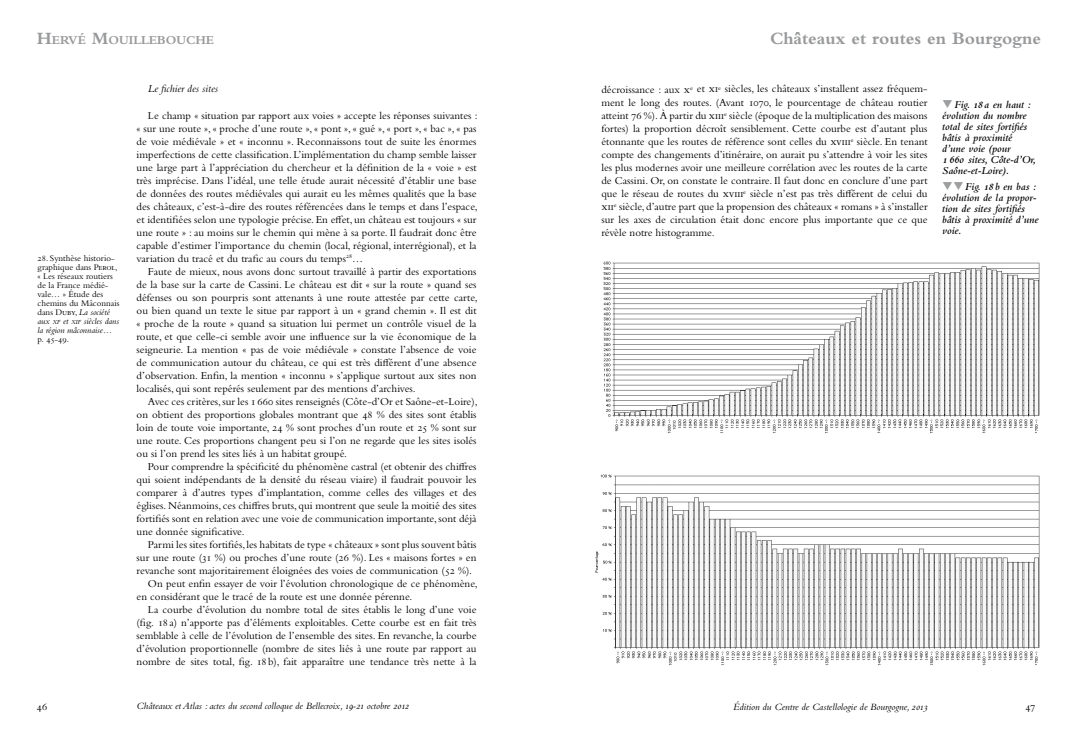
<style>
.page{position:relative;width:1078px;height:729px;background:#fff}
.page>*{position:absolute;margin:0;border:0;box-sizing:border-box;transform-origin:0 0}
.t1{font:700 18px "Bembo Std";color:#98999b}
.t2{font:700 12.6px "Bembo Std";color:#98999b}
.t3{font:11px/13px "Bembo Std";color:#000;text-align:justify}
.t4{font:italic 600 11px/11px "Bembo Std";color:#000}
.t5{font:italic 11px "Bembo Std";color:#000}
.t6{font:italic 10px "Bembo Std";color:#000}
.t7{font:9px/9px "Bembo Std";color:#000}
.s1{font-size:18px}
.s2{color:#9c9e9f}
.s3{font-style:italic}
.s4{font-style:italic;font-size:6.3px}
</style>
<div class="page">
<img style="left:603px;top:261px;width:437px;height:173px">
<img style="left:595px;top:474px;width:445px;height:192px">
<p class="t2" style="left:37px;top:33px;width:179px"><span class="s1">H</span>ERVÉ <span class="s1">M</span>OUILLEBOUCHE</p>
<h1 class="t1" style="left:769px;top:29px;width:272px">Châteaux et routes en Bourgogne</h1>
<p class="t5" style="left:148px;top:83px;width:72px">Le fichier des sites</p>
<p class="t3" style="left:137px;top:108px;width:342px;text-indent:11px">Le champ « situation par rapport aux voies » accepte les réponses suivantes : « sur une route », « proche d’une route », « pont », « gué », « port », « bac », « pas de voie médiévale » et « inconnu ». Reconnaissons tout de suite les énormes imperfections de cette classification. L’implémentation du champ semble laisser une large part à l’appréciation du chercheur et la définition de la « voie » est très imprécise. Dans l’idéal, une telle étude aurait nécessité d’établir une base de données des routes médiévales qui aurait eu les mêmes qualités que la base des châteaux, c’est-à-dire des routes référencées dans le temps et dans l’espace, et identifiées selon une typologie précise. En effet, un château est toujours « sur une route » : au moins sur le chemin qui mène à sa porte. Il faudrait donc être capable d’estimer l’importance du chemin (local, régional, interrégional), et la variation du tracé et du trafic au cours du temps<sup>28</sup>…</p>
<p class="t3" style="left:137px;top:264px;width:342px;text-indent:11px">Faute de mieux, nous avons donc surtout travaillé à partir des exportations de la base sur la carte de Cassini. Le château est dit « sur la route » quand ses défenses ou son pourpris sont attenants à une route attestée par cette carte, ou bien quand un texte le situe par rapport à un « grand chemin ». Il est dit « proche de la route » quand sa situation lui permet un contrôle visuel de la route, et que celle-ci semble avoir une influence sur la vie économique de la seigneurie. La mention « pas de voie médiévale » constate l’absence de voie de communication autour du château, ce qui est très différent d’une absence d’observation. Enfin, la mention « inconnu » s’applique surtout aux sites non localisés, qui sont repérés seulement par des mentions d’archives.</p>
<p class="t3" style="left:137px;top:394px;width:342px;text-indent:11px">Avec ces critères, sur les 1 660 sites renseignés (Côte-d’Or et Saône-et-Loire), on obtient des proportions globales montrant que 48 % des sites sont établis loin de toute voie importante, 24 % sont proches d’un route et 25 % sont sur une route. Ces proportions changent peu si l’on ne regarde que les sites isolés ou si l’on prend les sites liés à un habitat groupé.</p>
<p class="t3" style="left:137px;top:459px;width:341px;text-indent:11px">Pour comprendre la spécificité du phénomène castral (et obtenir des chiffres qui soient indépendants de la densité du réseau viaire) il faudrait pouvoir les comparer à d’autres types d’implantation, comme celles des villages et des églises. Néanmoins, ces chiffres bruts, qui montrent que seule la moitié des sites fortifiés sont en relation avec une voie de communication importante, sont déjà une donnée significative.</p>
<p class="t3" style="left:148px;top:537px;width:330px">Parmi les sites fortifiés, les habitats de type « châteaux » sont plus souvent bâtis</p>
<p class="t3" style="left:137px;top:550px;width:341px">sur une route (31 %) ou proches d’une route (26 %). Les « maisons fortes » en</p>
<p class="t3" style="left:137px;top:563px;width:337px">revanche sont majoritairement éloignées des voies de communication (52 %).</p>
<p class="t3" style="left:148px;top:576px;width:331px">On peut enfin essayer de voir l’évolution chronologique de ce phénomène,</p>
<p class="t3" style="left:137px;top:589px;width:277px">en considérant que le tracé de la route est une donnée pérenne.</p>
<p class="t3" style="left:148px;top:602px;width:330px">La courbe d’évolution du nombre total de sites établis le long d’une voie</p>
<p class="t3" style="left:137px;top:615px;width:341px">(fig. 18 a) n’apporte pas d’éléments exploitables. Cette courbe est en fait très</p>
<p class="t3" style="left:137px;top:628px;width:341px">semblable à celle de l’évolution de l’ensemble des sites. En revanche, la courbe</p>
<p class="t3" style="left:137px;top:641px;width:341px">d’évolution proportionnelle (nombre de sites liés à une route par rapport au</p>
<p class="t3" style="left:137px;top:654px;width:341px">nombre de sites total, fig. 18b), fait apparaître une tendance très nette à la</p>
<p class="t3" style="left:601px;top:82px;width:328px">décroissance : aux x<sup>e</sup> et xi<sup>e</sup> siècles, les châteaux s’installent assez fréquem&shy;ment le long des routes. (Avant 1070, le pourcentage de château routier atteint 76 %). À partir du xiii<sup>e</sup> siècle (époque de la multiplication des maisons fortes) la proportion décroît sensiblement. Cette courbe est d’autant plus étonnante que les routes de référence sont celles du xviii<sup>e</sup> siècle. En tenant compte des changements d’itinéraire, on aurait pu s’attendre à voir les sites les plus modernes avoir une meilleure corrélation avec les routes de la carte de Cassini. Or, on constate le contraire. Il faut donc en conclure d’une part que le réseau de routes du xviii<sup>e</sup> siècle n’est pas très différent de celui du xii<sup>e</sup> siècle, d’autre part que la propension des châteaux « romans » à s’installer sur les axes de circulation était donc encore plus importante que ce que révèle notre histogramme.</p>
<p class="t4" style="left:942px;top:98px;width:95px"><span class="s2">❑</span>Fig. 18 a en haut : évolution du nombre total de sites fortifiés bâtis à proximité d’une voie (pour<br>1 660 sites, Côte-d’Or,<br>Saône-et-Loire).</p>
<p class="t4" style="left:942px;top:181px;width:98px"><span class="s2">❑❑</span>Fig. 18 b en bas : évolution de la propor&shy;tion de sites fortifiés bâtis à proximité d’une voie.</p>
<p class="t7" style="left:38px;top:254px;width:83px">28. Synthèse historio&shy;graphique dans Perol, « Les réseaux routiers de la France médié&shy;vale… » Étude des chemins du Mâconnais dans Duby, <span class="s3">La société aux</span> <span class="s4">xi</span><sup>e</sup> <span class="s3">et</span> <span class="s4">xii</span><sup>e</sup> <span class="s3">siècles dans la région mâconnaise…</span></p>
<p class="t7" style="left:38px;top:335px;width:33px">p. 45-49.</p>
<p class="t6" style="left:137px;top:700px;width:274px">Châteaux et Atlas : actes du second colloque de Bellecroix, 19-21 octobre 2012</p>
<p class="t6" style="left:733px;top:700px;width:196px">Édition du Centre de Castellologie de Bourgogne, 2013</p>
<p class="t3" style="left:37px;top:700px;width:12px">46</p>
<p class="t3" style="left:1025px;top:700px;width:12px">47</p>
</div>
